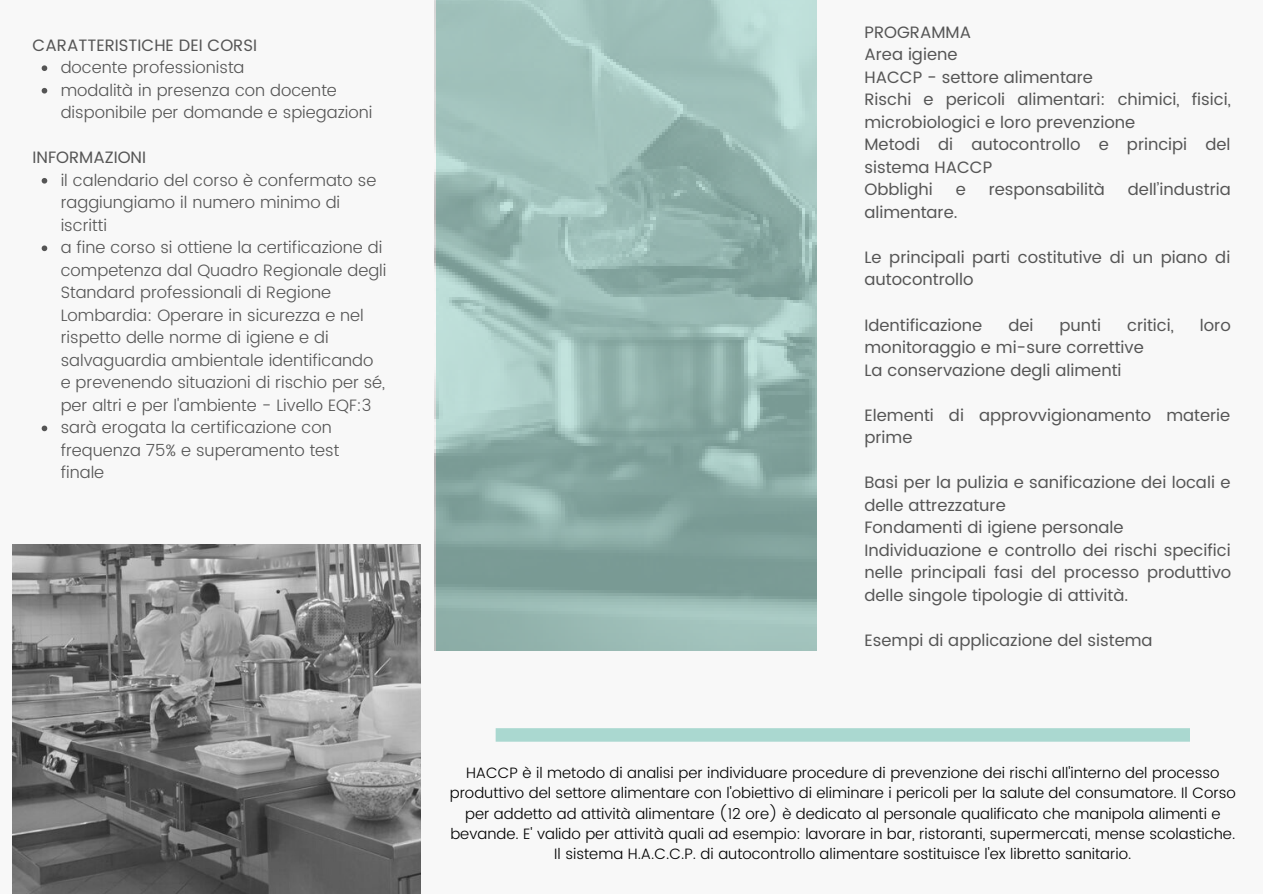
<style>
.page{position:relative;width:1263px;height:894px;background:#fff}
.page>*{position:absolute;margin:0;border:0;box-sizing:border-box;transform-origin:0 0}
.t1{font:16.5px/22.5px "Poppins";color:#555}
.t2{font:300 16.5px/22.5px "Poppins";color:#555}
.t3{font:300 15px/20.2px "Poppins";color:#000;text-align:center}
</style>
<div class="page">
<div style="left:0;top:0;width:1263px;height:893px;background:#f8f8f8"></div>
<img style="left:434px;top:0;width:382px;height:650px">
<img style="left:12px;top:545px;width:408px;height:348px">
<svg style="left:42px;top:65px;width:5px;height:6px"></svg>
<svg style="left:42px;top:88px;width:5px;height:5px"></svg>
<svg style="left:42px;top:178px;width:5px;height:5px"></svg>
<svg style="left:42px;top:245px;width:5px;height:6px"></svg>
<svg style="left:42px;top:425px;width:5px;height:6px"></svg>
<svg style="left:496px;top:728px;width:694px;height:13px;background:#abd8d0"></svg>
<p class="t1" style="left:33px;top:34px;width:226px">CARATTERISTICHE DEI CORSI</p>
<p class="t2" style="left:61px;top:56px;width:185px">docente professionista</p>
<p class="t2" style="left:61px;top:79px;width:313px">modalità in presenza con docente disponibile per domande e spiegazioni</p>
<p class="t1" style="left:33px;top:146px;width:115px">INFORMAZIONI</p>
<p class="t2" style="left:61px;top:169px;width:317px">il calendario del corso è confermato se raggiungiamo il numero minimo di iscritti</p>
<p class="t2" style="left:61px;top:236px;width:327px">a fine corso si ottiene la certificazione di competenza dal Quadro Regionale degli Standard professionali di Regione Lombardia: Operare in sicurezza e nel rispetto delle norme di igiene e di salvaguardia ambientale identificando e prevenendo situazioni di rischio per sé, per altri e per l'ambiente - Livello EQF:3</p>
<p class="t2" style="left:61px;top:416px;width:280px">sarà erogata la certificazione con frequenza 75% e superamento test finale</p>
<p class="t1" style="left:864px;top:21px;width:108px">PROGRAMMA</p>
<p class="t1" style="left:864px;top:43px;width:95px">Area igiene</p>
<p class="t1" style="left:864px;top:66px;width:230px">HACCP - settore alimentare</p>
<p class="t1" style="left:864px;top:88px;width:368px">Rischi e pericoli alimentari: chimici, fisici, microbiologici e loro prevenzione</p>
<p class="t1" style="left:864px;top:133px;width:368px">Metodi di autocontrollo e principi del sistema HACCP</p>
<p class="t1" style="left:864px;top:178px;width:70px">Obblighi</p>
<p class="t1" style="left:956px;top:178px;width:12px">e</p>
<p class="t1" style="left:989px;top:178px;width:118px">responsabilità</p>
<p class="t1" style="left:1128px;top:178px;width:104px">dell’industria</p>
<p class="t1" style="left:864px;top:201px;width:94px">alimentare.</p>
<p class="t1" style="left:864px;top:246px;width:367px">Le principali parti costitutive di un piano di autocontrollo</p>
<p class="t1" style="left:864px;top:313px;width:119px">Identificazione</p>
<p class="t1" style="left:1008px;top:313px;width:27px">dei</p>
<p class="t1" style="left:1059px;top:313px;width:43px">punti</p>
<p class="t1" style="left:1127px;top:313px;width:48px">critici,</p>
<p class="t1" style="left:1200px;top:313px;width:32px">loro</p>
<p class="t1" style="left:864px;top:336px;width:281px">monitoraggio e mi-sure correttive</p>
<p class="t1" style="left:864px;top:358px;width:259px">La conservazione degli alimenti</p>
<p class="t1" style="left:864px;top:403px;width:367px">Elementi di approvvigionamento materie prime</p>
<p class="t1" style="left:864px;top:471px;width:367px">Basi per la pulizia e sanificazione dei locali e delle attrezzature</p>
<p class="t1" style="left:864px;top:516px;width:261px">Fondamenti di igiene personale</p>
<p class="t1" style="left:864px;top:538px;width:368px;text-align:justify">Individuazione e controllo dei rischi specifici nelle principali fasi del processo produttivo delle singole tipologie di attività.</p>
<p class="t1" style="left:864px;top:628px;width:290px">Esempi di applicazione del sistema</p>
<p class="t3" style="left:450px;top:762px;width:788px">HACCP è il metodo di analisi per individuare procedure di prevenzione dei rischi all'interno del processo produttivo del settore alimentare con l'obiettivo di eliminare i pericoli per la salute del consumatore. Il Corso per addetto ad attività alimentare (12 ore) è dedicato al personale qualificato che manipola alimenti e bevande. E' valido per attività quali ad esempio: lavorare in bar, ristoranti, supermercati, mense scolastiche.</p>
<p class="t3" style="left:554px;top:843px;width:579px">Il sistema H.A.C.C.P. di autocontrollo alimentare sostituisce l'ex libretto sanitario.</p>
</div>
